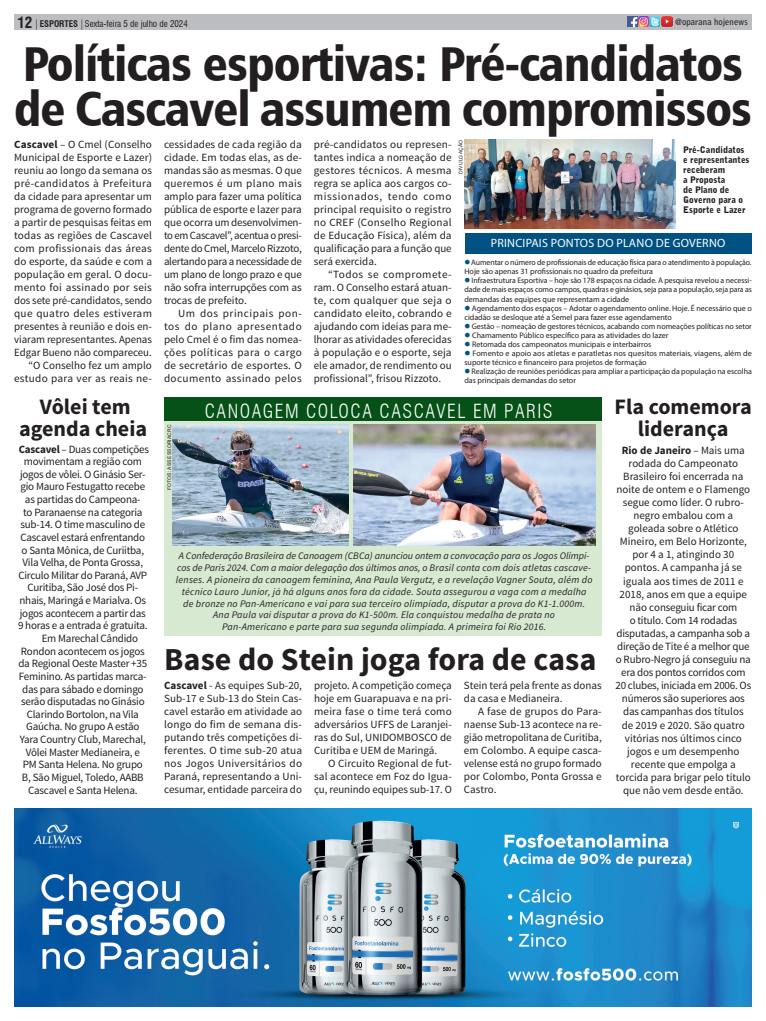
<style>
.page{position:relative;width:766px;height:1021px;background:#fff}
.page>*{position:absolute;margin:0;border:0;box-sizing:border-box;transform-origin:0 0}
.TITULO_ESSE_1{font:49px "Humanist 777 BT Black Condensed B";letter-spacing:-.02em;color:#231f20}
.SECUNDARIO{font:700 32px "Source Sans Pro";color:#231f20}
.SECUNDARIO-2{font:700 22px/22px "Source Sans Pro";color:#231f20;text-align:center}
.titulo_fotolegenda{font:300 condensed 19px "Swiss 721 BT";letter-spacing:.08em;color:#fff}
.t1{font:700 condensed 15px "Swiss 721 BT";color:#231f20}
.TEXTO_ESSE{font:12px "Myriad Pro";letter-spacing:.02em;color:#fff}
.TEXTO_ESSE-2{font:11.1px/12.6px "Source Sans Pro";letter-spacing:-.02em;color:#231f20;text-align:center}
.TEXTO_ESSE-3{font:11.1px/13.1px "Source Sans Pro";color:#231f20;text-align:center}
.TEXTO_ESSE-4{font:11px/13px "Source Sans Pro";color:#231f20;text-align:justify}
.TEXTO_ESSE-5{font:italic 10px/11.8px "Source Sans Pro";letter-spacing:.02em;color:#231f20;text-align:center}
.Legenda{font:900 9px/10px "Bell Gothic BT";color:#231f20}
.t2{font:condensed 9px "Swiss 721 BT";color:#231f20}
.t3{font:700 9px "Bell Gothic Std";color:#231f20;scale:.96 1}
.TEXTO_ESSE-6{font:8px/9px "Myriad Pro";color:#231f20}
.Credito{font:5px "Arial";letter-spacing:.035em;color:#231f20}
.s1{font-weight:700}
.s2{color:#015283}
</style>
<div class="page">
<div style="left:465px;top:233px;width:286px;height:21px;background:#015283"></div>
<div style="left:14px;top:14px;width:737px;height:16px;background:#bcbdc0"></div>
<svg style="left:627px;top:17px;width:45px;height:10px"></svg>
<img style="left:14px;top:808px;width:737px;height:198px">
<img style="left:464px;top:140px;width:211px;height:88px">
<div style="left:165px;top:420px;width:436px;height:216px;background:#d8e9d2"></div>
<div style="left:164px;top:397px;width:437px;height:23px;background:#065118"></div>
<img style="left:353px;top:424px;width:242px;height:122px">
<img style="left:172px;top:424px;width:177px;height:122px">
<p class="t1" style="left:17px;top:14px;width:16px">12</p>
<p class="t2" style="left:40px;top:19px;width:150px"><span class="s1">ESPORTES</span> Sexta-feira 5 de julho de 2024</p>
<p class="t3" style="left:675px;top:16px;width:77px">@oparana hojenews</p>
<p class="TITULO_ESSE_1" style="left:23px;top:33px;width:722px">Políticas esportivas: Pré-candidatos</p>
<p class="TITULO_ESSE_1" style="left:14px;top:78px;width:739px">de Cascavel assumem compromissos</p>
<p class="TEXTO_ESSE-4" style="left:14px;top:138px;width:139px"><span class="s1">Cascavel</span> – O Cmel (Conselho Municipal de Esporte e Lazer) reuniu ao longo da semana os pré-candidatos à Prefeitura da cidade para apresentar um programa de governo formado a partir de pesquisas feitas em todas as regiões de Cascavel com profissionais das áreas do esporte, da saúde e com a população em geral. O docu&shy;mento foi assinado por seis dos sete pré-candidatos, sendo que quatro deles estiveram presentes à reunião e dois en&shy;viaram representantes. Apenas Edgar Bueno não compareceu.</p>
<p class="TEXTO_ESSE-4" style="left:14px;top:359px;width:139px;text-align:right">“O Conselho fez um amplo estudo para ver as reais ne-</p>
<p class="SECUNDARIO-2" style="left:19px;top:396px;width:130px">Vôlei tem agenda cheia</p>
<p class="TEXTO_ESSE-2" style="left:18px;top:442px;width:132px"><span class="s1">Cascavel</span> – Duas competições movimentam a região com jogos de vôlei. O Ginásio Ser&shy;gio Mauro Festugatto recebe as partidas do Campeona-<br>to Paranaense na categoria sub-14. O time masculino de<br>Cascavel estará enfrentando o Santa Mônica, de Curiitba,<br>Vila Velha, de Ponta Grossa,<br>Circulo Militar do Paraná, AVP<br>Curitiba, São José dos Pi&shy;nhais, Maringá e Marialva. Os jogos acontecem a partir das<br>9 horas e a entrada é gratuita.</p>
<p class="TEXTO_ESSE-2" style="left:42px;top:632px;width:98px">Em Marechal Cândido</p>
<p class="TEXTO_ESSE-2" style="left:21px;top:644px;width:125px">Rondon acontecem os jogos</p>
<p class="TEXTO_ESSE-2" style="left:18px;top:657px;width:130px">da Regional Oeste Master +35</p>
<p class="TEXTO_ESSE-2" style="left:19px;top:670px;width:129px">Feminino. As partidas marca-</p>
<p class="TEXTO_ESSE-2" style="left:22px;top:682px;width:123px">das para sábado e domingo</p>
<p class="TEXTO_ESSE-2" style="left:21px;top:695px;width:125px">serão disputadas no Ginásio</p>
<p class="TEXTO_ESSE-2" style="left:27px;top:708px;width:114px">Clarindo Bortolon, na Vila</p>
<p class="TEXTO_ESSE-2" style="left:26px;top:720px;width:115px">Gaúcha. No grupo A estão</p>
<p class="TEXTO_ESSE-2" style="left:20px;top:733px;width:127px">Yara Country Club, Marechal,</p>
<p class="TEXTO_ESSE-2" style="left:26px;top:745px;width:115px">Vôlei Master Medianeira, e</p>
<p class="TEXTO_ESSE-2" style="left:23px;top:758px;width:122px">PM Santa Helena. No grupo</p>
<p class="TEXTO_ESSE-2" style="left:22px;top:771px;width:123px">B, São Miguel, Toledo, AABB</p>
<p class="TEXTO_ESSE-2" style="left:28px;top:783px;width:111px">Cascavel e Santa Helena.</p>
<p class="Credito" style="left:457px;top:174px;width:36px;rotate:-90deg">DIVULGAÇÃO</p>
<p class="TEXTO_ESSE-4" style="left:314px;top:138px;width:139px">pré-candidatos ou represen&shy;tantes indica a nomeação de gestores técnicos. A mesma regra se aplica aos cargos co&shy;missionados, tendo como principal requisito o registro no CREF (Conselho Regional de Educação Física), além da qualificação para a função que será exercida.</p>
<p class="TEXTO_ESSE-4" style="left:314px;top:268px;width:139px;text-indent:14px">“Todos se compromete&shy;ram. O Conselho estará atuan&shy;te, com qualquer que seja o candidato eleito, cobrando e ajudando com ideias para me&shy;lhorar as atividades oferecidas à população e o esporte, seja ele amador, de rendimento ou profissional”, frisou Rizzoto.</p>
<p class="TEXTO_ESSE-4" style="left:164px;top:138px;width:139px">cessidades de cada região da cidade. Em todas elas, as de&shy;mandas são as mesmas. O que queremos é um plano mais amplo para fazer uma política pública de esporte e lazer para que ocorra um desenvolvimen&shy;to em Cascavel”, acentua o presi&shy;dente do Cmel, Marcelo Rizzoto, alertando para a necessidade de um plano de longo prazo e que não sofra interrupções com as trocas de prefeito.</p>
<p class="TEXTO_ESSE-4" style="left:164px;top:307px;width:139px;text-indent:14px">Um dos principais pon&shy;tos do plano apresentado pelo Cmel é o fim das nomea&shy;ções políticas para o cargo de secretário de esportes. O documento assinado pelos</p>
<p class="Legenda" style="left:683px;top:145px;width:68px">Pré-Candidatos e representantes receberam<br>a Proposta<br>de Plano de<br>Governo para o<br>Esporte e Lazer</p>
<p class="TEXTO_ESSE" style="left:490px;top:236px;width:236px">PRINCIPAIS PONTOS DO PLANO DE GOVERNO</p>
<p class="TEXTO_ESSE-6" style="left:464px;top:258px;width:288px"><span class="s2">●</span> Aumentar o número de profissionais de educação física para o atendimento à população.<br>Hoje são apenas 31 profissionais no quadro da prefeitura</p>
<p class="TEXTO_ESSE-6" style="left:464px;top:276px;width:289px;text-align:justify"><span class="s2">●</span> Infraestrutura Esportiva – hoje são 178 espaços na cidade. A pesquisa revelou a necessi&shy;dade de mais espaços como campos, quadras e ginásios, seja para a população, seja para as demandas das equipes que representam a cidade</p>
<p class="TEXTO_ESSE-6" style="left:464px;top:303px;width:289px"><span class="s2">●</span> Agendamento dos espaços – Adotar o agendamento online. Hoje. É necessário que o cidadão se desloque até a Semel para fazer esse agendamento</p>
<p class="TEXTO_ESSE-6" style="left:464px;top:321px;width:289px"><span class="s2">●</span> Gestão – nomeação de gestores técnicos, acabando com nomeações políticas no setor</p>
<p class="TEXTO_ESSE-6" style="left:464px;top:330px;width:205px"><span class="s2">●</span> Chamamento Público específico para as atividades do lazer</p>
<p class="TEXTO_ESSE-6" style="left:464px;top:339px;width:188px"><span class="s2">●</span> Retomada dos campeonatos municipais e interbairros</p>
<p class="TEXTO_ESSE-6" style="left:464px;top:348px;width:289px"><span class="s2">●</span> Fomento e apoio aos atletas e paratletas nos quesitos materiais, viagens, além de suporte técnico e financeiro para projetos de formação</p>
<p class="TEXTO_ESSE-6" style="left:464px;top:366px;width:289px"><span class="s2">●</span> Realização de reuniões periódicas para ampliar a participação da população na escolha das principais demandas do setor</p>
<p class="titulo_fotolegenda" style="left:205px;top:399px;width:349px">CANOAGEM COLOCA CASCAVEL EM PARIS</p>
<p class="SECUNDARIO-2" style="left:614px;top:396px;width:139px">Fla comemora liderança</p>
<p class="Credito" style="left:166px;top:490px;width:67px;rotate:-90deg">FOTOS: ASSESSORIACRC</p>
<p class="TEXTO_ESSE-3" style="left:615px;top:443px;width:137px"><span class="s1">Rio de Janeiro</span> – Mais uma rodada do Campeonato<br>Brasileiro foi encerrada na noite de ontem e o Flamengo segue como líder. O rubro&shy;negro embalou com a goleada sobre o Atlético<br>Mineiro, em Belo Horizonte, por 4 a 1, atingindo 30 pontos. A campanha já se iguala aos times de 2011 e<br>2018, anos em que a equipe não conseguiu ficar com<br>o título. Com 14 rodadas disputadas, a campanha sob a direção de Tite é a melhor que o Rubro-Negro já conseguiu na era dos pontos corridos com<br>20 clubes, iniciada em 2006. Os números são superiores aos das campanhas dos títulos<br>de 2019 e 2020. São quatro vitórias nos últimos cinco jogos e um desempenho recente que empolga a torcida para brigar pelo título que não vem desde então.</p>
<p class="TEXTO_ESSE-5" style="left:176px;top:550px;width:418px">A Confederação Brasileira de Canoagem (CBCa) anunciou ontem a convocação para os Jogos Olímpi&shy;cos de Paris 2024. Com a maior delegação dos últimos anos, o Brasil conta com dois atletas cascave&shy;lenses. A pioneira da canoagem feminina, Ana Paula Vergutz, e a revelação Vagner Souta, além do técnico Lauro Junior, já há alguns anos fora da cidade. Souta assegurou a vaga com a medalha de bronze no Pan-Americano e vai para sua terceiro olimpíada, disputar a prova do K1-1.000m.</p>
<p class="TEXTO_ESSE-5" style="left:213px;top:609px;width:343px">Ana Paula vai disputar a prova do K1-500m. Ela conquistou medalha de prata no</p>
<p class="TEXTO_ESSE-5" style="left:222px;top:621px;width:325px">Pan-Americano e parte para sua segunda olimpíada. A primeira foi Rio 2016.</p>
<p class="SECUNDARIO" style="left:164px;top:638px;width:433px">Base do Stein joga fora de casa</p>
<p class="TEXTO_ESSE-4" style="left:464px;top:678px;width:139px">Stein terá pela frente as donas da casa e Medianeira.</p>
<p class="TEXTO_ESSE-4" style="left:464px;top:704px;width:139px;text-indent:14px">A fase de grupos do Para&shy;naense Sub-13 acontece na re&shy;gião metropolitana de Curitiba, em Colombo. A equipe casca&shy;velense está no grupo formado por Colombo, Ponta Grossa e Castro.</p>
<p class="TEXTO_ESSE-4" style="left:164px;top:678px;width:139px"><span class="s1">Cascavel</span> - As equipes Sub-20, Sub-17 e Sub-13 do Stein Cas&shy;cavel estarão em atividade ao longo do fim de semana dis&shy;putando três competições di&shy;ferentes. O time sub-20 atua nos Jogos Universitários do Paraná, representando a Uni&shy;cesumar, entidade parceira do</p>
<p class="TEXTO_ESSE-4" style="left:314px;top:678px;width:139px">projeto. A competição começa hoje em Guarapuava e na pri&shy;meira fase o time terá como adversários UFFS de Laranjei&shy;ras do Sul, UNIDOMBOSCO de Curitiba e UEM de Maringá.</p>
<p class="TEXTO_ESSE-4" style="left:314px;top:756px;width:139px;text-indent:14px">O Circuito Regional de fut&shy;sal acontece em Foz do Igua&shy;çu, reunindo equipes sub-17. O</p>
</div>
